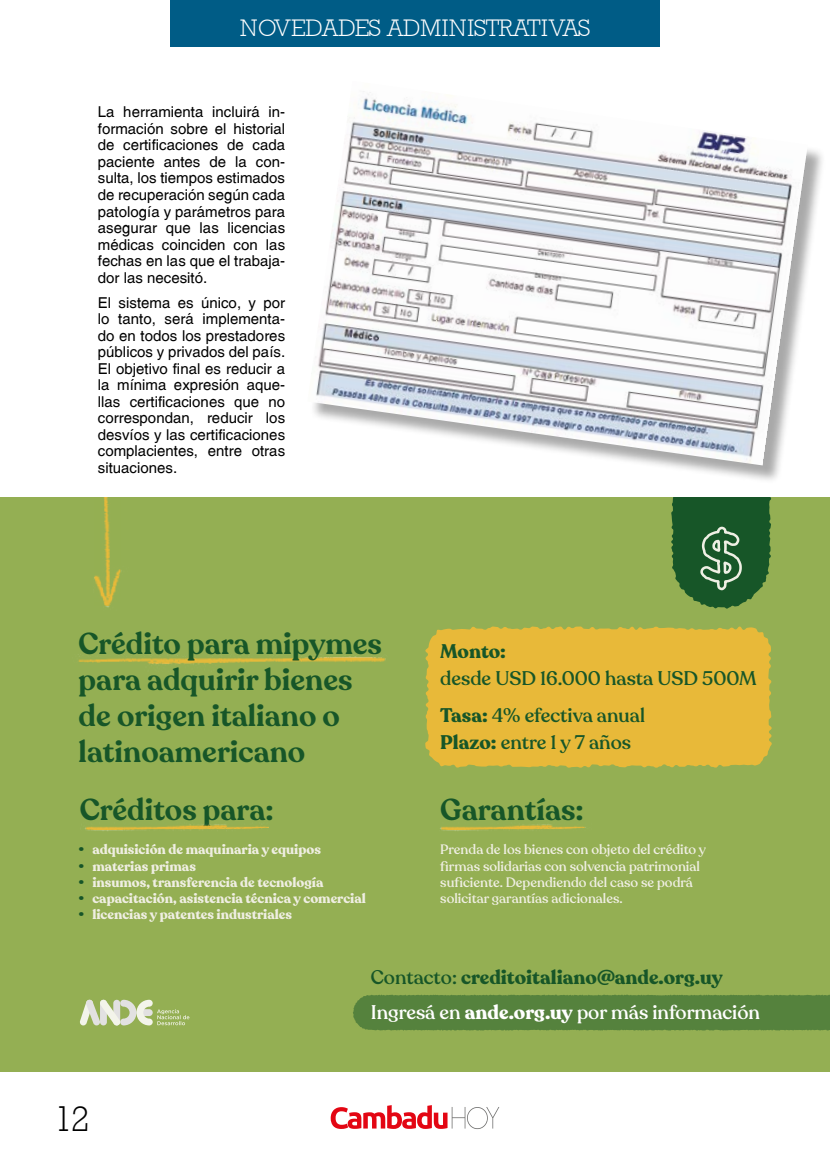
<style>
.page{position:relative;width:830px;height:1170px;background:#fff}
.page>*{position:absolute;margin:0;border:0;box-sizing:border-box;transform-origin:0 0}
.t1{font:36px "Astute Light SSK";color:#000}
.t2{font:600 30px/36px "Recoleta";color:#175628}
.t3{font:24px "Astute Light SSK";color:#fff}
.t4{font:500 19.5px/37.5px "Recoleta";color:#175628}
.t5{font:700 19.5px "Recoleta";color:#175628}
.t6{font:500 19.5px "Recoleta";color:#fff}
.t7{font:15px/16.5px "Switzerland Plain";color:#000;text-align:justify}
.t8{font:700 13.5px "Recoleta";color:#efeee2}
.t9{font:500 13.5px/16.2px "Recoleta";color:#efeee2}
.s1{color:#165528}
.s2{font-weight:700}
.s3{font-weight:500}
</style>
<div class="page">
<svg style="left:330px;top:1105px;width:169px;height:23px"></svg>
<div style="left:171px;top:0;width:488px;height:46px;background:#005c86"></div>
<div style="left:0;top:497px;width:829px;height:574px;background:#94af53"></div>
<div style="left:353px;top:994px;width:476px;height:36px;background:#55823d"></div>
<svg style="left:80px;top:999px;width:109px;height:26px"></svg>
<div style="left:425px;top:626px;width:346px;height:141px;background:#e8b939"></div>
<img style="left:94px;top:510px;width:28px;height:98px">
<img style="left:103px;top:497px;width:6px;height:13px">
<img style="left:78px;top:655px;width:308px;height:10px">
<img style="left:85px;top:824px;width:184px;height:7px">
<img style="left:440px;top:824px;width:146px;height:7px">
<svg style="left:671px;top:497px;width:99px;height:111px"></svg>
<div style="left:309px;top:84px;width:517px;height:399px;background:#000;opacity:.34"></div>
<img style="left:309px;top:84px;width:498px;height:381px">
<h3 class="t3" style="left:240px;top:14px;width:351px">NOVEDADES ADMINISTRATIVAS</h3>
<p class="t7" style="left:98px;top:104px;width:189px">La herramienta incluirá in&shy;formación sobre el historial de certificaciones de cada paciente antes de la con&shy;sulta, los tiempos estimados de recuperación según cada patología y parámetros para asegurar que las licencias médicas coinciden con las fechas en las que el trabaja&shy;dor las necesitó.</p>
<p class="t7" style="left:98px;top:294px;width:189px">El sistema es único, y por lo tanto, será implementa&shy;do en todos los prestadores públicos y privados del país.<br>El objetivo final es reducir a la mínima expresión aque&shy;llas certificaciones que no correspondan, reducir los desvíos y las certificaciones complacientes, entre otras situaciones.</p>
<h2 class="t2" style="left:79px;top:626px;width:305px">Crédito para mipymes para adquirir bienes de origen italiano o latinoamericano</h2>
<h2 class="t2" style="left:80px;top:792px;width:195px">Créditos para:</h2>
<p class="t8" style="left:79px;top:841px;width:244px"><span class="s1">•</span> adquisición de maquinaria y equipos</p>
<p class="t8" style="left:79px;top:857px;width:119px"><span class="s1">•</span> materias primas</p>
<p class="t8" style="left:79px;top:873px;width:246px"><span class="s1">•</span> insumos, transferencia de tecnología</p>
<p class="t8" style="left:79px;top:889px;width:289px"><span class="s1">•</span> capacitación, asistencia técnica y comercial</p>
<p class="t8" style="left:79px;top:906px;width:215px"><span class="s1">•</span> licencias y patentes industriales</p>
<h3 class="t5" style="left:440px;top:638px;width:67px">Monto:</h3>
<h3 class="t4" style="left:440px;top:659px;width:318px">desde USD 16.000 hasta USD 500M<br><span class="s2">Tasa:</span> 4% efectiva anual</h3>
<h3 class="t4" style="left:440px;top:724px;width:192px"><span class="s2">Plazo:</span> entre 1 y 7 años</h3>
<h2 class="t2" style="left:440px;top:792px;width:145px">Garantías:</h2>
<p class="t9" style="left:440px;top:841px;width:267px">Prenda de los bienes con objeto del crédito y firmas solidarias con solvencia patrimonial suficiente. Dependiendo del caso se podrá solicitar garantías adicionales.</p>
<h3 class="t5" style="left:370px;top:965px;width:353px"><span class="s3">Contacto:</span> creditoitaliano@ande.org.uy</h3>
<h1 class="t1" style="left:55px;top:1098px;width:34px">12</h1>
<h3 class="t6" style="left:370px;top:1000px;width:390px">Ingresá en <span class="s2">ande.org.uy</span> por más información</h3>
</div>
